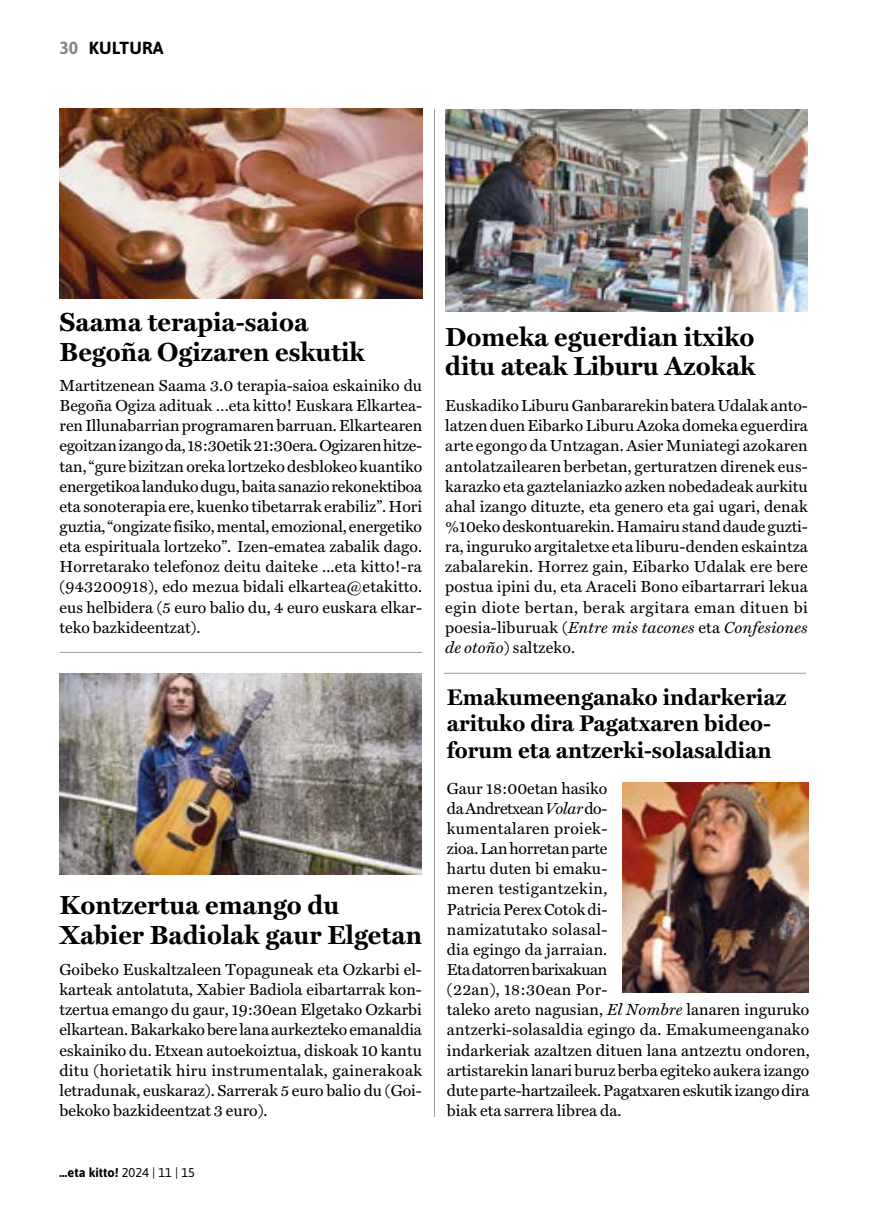
<style>
.page{position:relative;width:869px;height:1216px;background:#fff}
.page>*{position:absolute;margin:0;border:0;box-sizing:border-box;transform-origin:0 0}
.t1{font:700 26.25px/29.8px "Miller Text";color:#000}
.t2{font:700 22.75px/26.2px "Miller Text";color:#000}
.t3{font:700 17.5px "Asap";letter-spacing:.01em;color:#000}
.t4{font:16.1px/20.1px "Miller Text Roman";color:#000;text-align:justify}
.t5{font:italic 16.1px "Miller Text";letter-spacing:.01em;color:#000}
.t6{font:700 12.78px "Asap";color:#000}
.s1{color:#878787}
.s2{font-weight:400}
.s3{font-family:"Miller Text Roman";font-style:normal}
.s4{font-family:"Miller Text";font-style:italic}
</style>
<div class="page">
<hr style="left:60px;top:652px;width:361px;height:1px;background:#9d9d9c">
<img style="left:60px;top:108px;width:362px;height:191px">
<hr style="left:444px;top:672px;width:361px;height:1px;background:#9d9d9c">
<img style="left:445px;top:110px;width:362px;height:201px">
<img style="left:59px;top:673px;width:363px;height:201px">
<hr style="left:434px;top:110px;width:1px;height:1006px;background:#9d9d9c">
<img style="left:622px;top:782px;width:186px;height:210px">
<p class="t3" style="left:60px;top:36px;width:105px"><span class="s1">30</span> KULTURA</p>
<h1 class="t1" style="left:60px;top:307px;width:306px">Saama terapia-saioa<br>Begoña Ogizaren eskutik</h1>
<p class="t4" style="left:60px;top:375px;width:364px">Martitzenean Saama 3.0 terapia-saioa eskainiko du Begoña Ogiza adituak …eta kitto! Euskara Elkartea&shy;ren Illunabarrian programaren barruan. Elkartearen egoitzan izango da, 18:30etik 21:30era. Ogizaren hitze&shy;tan, “gure bizitzan oreka lortzeko desblokeo kuantiko energetikoa landuko dugu, baita sanazio rekonektiboa eta sonoterapia ere, kuenko tibetarrak erabiliz”. Hori guztia, “ongizate fisiko, mental, emozional, energetiko eta espirituala lortzeko”. Izen-ematea zabalik dago.<br>Horretarako telefonoz deitu daiteke ...eta kitto!-ra (943200918), edo mezua bidali elkartea@etakitto. eus helbidera (5 euro balio du, 4 euro euskara elkar&shy;teko bazkideentzat).</p>
<h1 class="t1" style="left:59px;top:890px;width:364px">Kontzertua emango du<br>Xabier Badiolak gaur Elgetan</h1>
<p class="t4" style="left:59px;top:959px;width:364px">Goibeko Euskaltzaleen Topaguneak eta Ozkarbi el&shy;karteak antolatuta, Xabier Badiola eibartarrak kon&shy;tzertua emango du gaur, 19:30ean Elgetako Ozkarbi elkartean. Bakarkako bere lana aurkezteko emanaldia eskainiko du. Etxean autoekoiztua, diskoak 10 kantu ditu (horietatik hiru instrumentalak, gainerakoak letradunak, euskaraz). Sarrerak 5 euro balio du (Goi&shy;bekoko bazkideentzat 3 euro).</p>
<p class="t6" style="left:60px;top:1162px;width:137px">…eta kitto! <span class="s2">2024 | 11 | 15</span></p>
<h1 class="t1" style="left:445px;top:321px;width:311px">Domeka eguerdian itxiko ditu ateak Liburu Azokak</h1>
<p class="t4" style="left:445px;top:395px;width:364px">Euskadiko Liburu Ganbararekin batera Udalak anto&shy;latzen duen Eibarko Liburu Azoka domeka eguerdira arte egongo da Untzagan. Asier Muniategi azokaren antolatzailearen berbetan, gerturatzen direnek eus&shy;karazko eta gaztelaniazko azken nobedadeak aurkitu ahal izango dituzte, eta genero eta gai ugari, denak %10eko deskontuarekin. Hamairu stand daude guzti&shy;ra, inguruko argitaletxe eta liburu-denden eskaintza zabalarekin. Horrez gain, Eibarko Udalak ere bere postua ipini du, eta Araceli Bono eibartarrari lekua egin diote bertan, berak argitara eman dituen bi</p>
<p class="t5" style="left:445px;top:617px;width:364px"><span class="s3">poesia-liburuak (</span>Entre mis tacones <span class="s3">eta</span> Confesiones</p>
<p class="t4" style="left:445px;top:637px;width:131px"><span class="s4">de otoño</span>) saltzeko.</p>
<h2 class="t2" style="left:446px;top:684px;width:341px">Emakumeenganako indarkeriaz arituko dira Pagatxaren bideo&shy;forum eta antzerki-solasaldian</h2>
<p class="t4" style="left:446px;top:778px;width:364px;text-align:left">Gaur 18:00etan hasiko<br>da Andretxean <span class="s4">Volar</span> do-<br>kumentalaren proiek-<br>zioa. Lan horretan parte<br>hartu duten bi emaku-<br>meren testigantzekin,<br>Patricia Perex Cotok di-<br>namizatutako solasal-<br>dia egingo da jarraian.<br>Eta datorren barixakuan<br>(22an), 18:30ean Por-<br>taleko areto nagusian, <span class="s4">El Nombre</span> lanaren inguruko antzerki-solasaldia egingo da. Emakumeenganako indarkeriak azaltzen dituen lana antzeztu ondoren, artistarekin lanari buruz berba egiteko aukera izango dute parte-hartzaileek. Pagatxaren eskutik izango dira biak eta sarrera librea da.</p>
</div>
